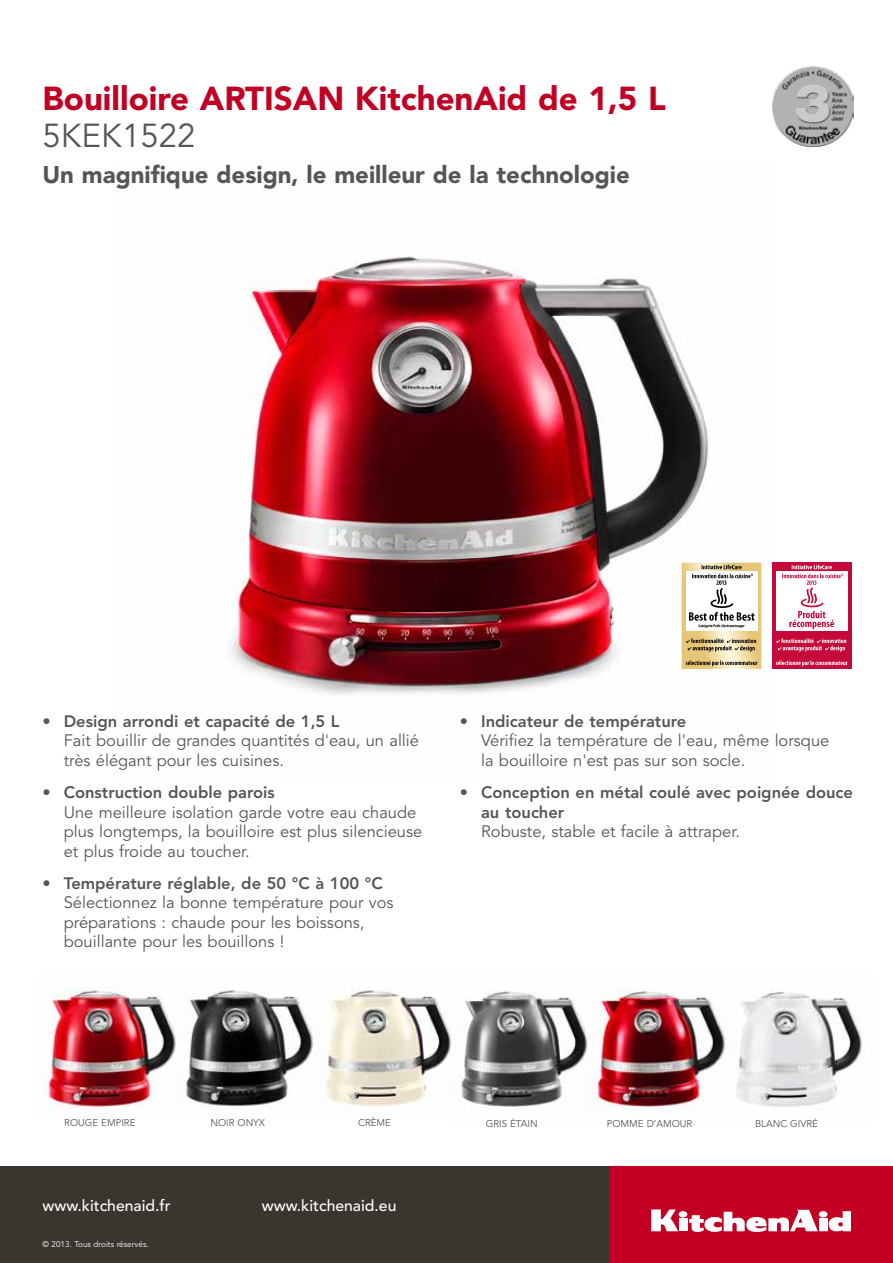
<style>
.page{position:relative;width:893px;height:1263px;background:#fff}
.page>*{position:absolute;margin:0;border:0;box-sizing:border-box;transform-origin:0 0}
.t1{font:900 33px "Avenir LT Std";color:#c10024}
.t2{font:33px "Avenir LT Std";color:#565655}
.t3{font:900 24px "Avenir LT Std";color:#565655}
.t4{font:16.5px/19.5px "Avenir LT Std";color:#565655}
.t5{font:800 16.5px/19.5px "Avenir LT Std";color:#565655}
.t6{font:500 15.75px "Avenir LT Std";color:#fff}
.t7{font:9.75px "Avenir LT Std";color:#565655}
.t8{font:8.25px "Avenir LT Std";color:#fff}
</style>
<div class="page">
<img style="left:325px;top:990px;width:122px;height:116px">
<img style="left:447px;top:991px;width:137px;height:119px">
<img style="left:43px;top:987px;width:129px;height:122px">
<img style="left:172px;top:990px;width:142px;height:116px">
<img style="left:584px;top:990px;width:137px;height:120px">
<img style="left:721px;top:991px;width:142px;height:116px">
<img style="left:230px;top:256px;width:532px;height:439px">
<img style="left:773px;top:66px;width:81px;height:81px">
<div style="left:0;top:1166px;width:609px;height:97px;background:#3a352f"></div>
<div style="left:609px;top:1166px;width:284px;height:97px;background:#c10024"></div>
<div style="left:679px;top:1218px;width:8px;height:13px;background:#fff"></div>
<svg style="left:651px;top:1209px;width:27px;height:22px"></svg>
<div style="left:679px;top:1211px;width:8px;height:6px;background:#fff;border-radius:50%"></div>
<svg style="left:689px;top:1210px;width:162px;height:23px"></svg>
<svg style="left:682px;top:563px;width:79px;height:106px"></svg>
<div style="left:772px;top:563px;width:79px;height:106px;background:#c6093b"></div>
<div style="left:776px;top:572px;width:71px;height:59px;background:#fff"></div>
<svg style="left:782px;top:565px;width:61px;height:64px"></svg>
<svg style="left:776px;top:660px;width:71px;height:6px"></svg>
<svg style="left:776px;top:638px;width:70px;height:14px"></svg>
<h1 class="t1" style="left:43px;top:79px;width:625px">Bouilloire Artisan KitchenAid de 1,5 L</h1>
<h1 class="t2" style="left:43px;top:117px;width:154px">5KEK1522</h1>
<h2 class="t3" style="left:43px;top:160px;width:589px">Un magnifique design, le meilleur de la technologie</h2>
<p class="t5" style="left:43px;top:711px;width:298px">• Design arrondi et capacité de 1,5 L</p>
<p class="t4" style="left:64px;top:731px;width:357px">Fait bouillir de grandes quantités d'eau, un allié très élégant pour les cuisines.</p>
<p class="t5" style="left:43px;top:783px;width:234px">• Construction double parois</p>
<p class="t4" style="left:64px;top:803px;width:360px">Une meilleure isolation garde votre eau chaude plus longtemps, la bouilloire est plus silencieuse et plus froide au toucher.</p>
<p class="t5" style="left:43px;top:873px;width:342px">• Température réglable, de 50 °C à 100 °C</p>
<p class="t4" style="left:64px;top:893px;width:331px">Sélectionnez la bonne température pour vos préparations : chaude pour les boissons, bouillante pour les bouillons !</p>
<p class="t5" style="left:460px;top:711px;width:228px">• Indicateur de température</p>
<p class="t4" style="left:481px;top:731px;width:350px">Vérifiez la température de l'eau, même lorsque la bouilloire n'est pas sur son socle.</p>
<p class="t5" style="left:481px;top:783px;width:373px;text-indent:-21px">• Conception en métal coulé avec poignée douce au toucher</p>
<p class="t4" style="left:481px;top:822px;width:260px">Robuste, stable et facile à attraper.</p>
<p class="t7" style="left:64px;top:1117px;width:73px">ROUGE EMPIRE</p>
<p class="t7" style="left:210px;top:1117px;width:56px">NOIR ONYX</p>
<p class="t7" style="left:358px;top:1117px;width:34px">CRÈME</p>
<p class="t7" style="left:486px;top:1118px;width:53px">GRIS ÉTAIN</p>
<p class="t7" style="left:607px;top:1118px;width:87px">POMME D’AMOUR</p>
<p class="t7" style="left:755px;top:1118px;width:64px">BLANC GIVRÉ</p>
<p class="t6" style="left:43px;top:1196px;width:130px">www.kitchenaid.fr</p>
<p class="t6" style="left:262px;top:1196px;width:136px">www.kitchenaid.eu</p>
<p class="t8" style="left:43px;top:1239px;width:108px">© 2013. Tous droits réservés.</p>
</div>
